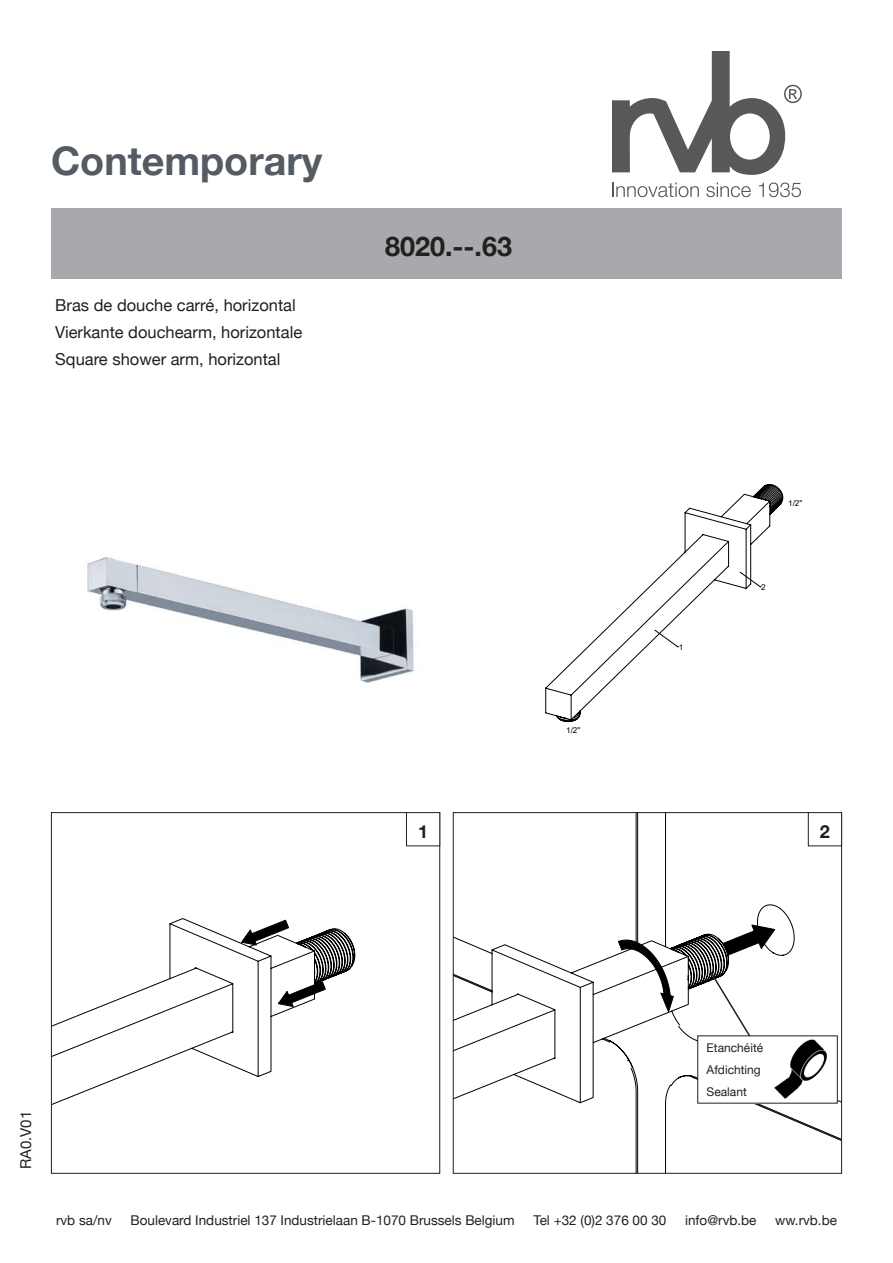
<style>
.page{position:relative;width:893px;height:1263px;background:#fff}
.page>*{position:absolute;margin:0;border:0;box-sizing:border-box;transform-origin:0 0}
.t1{font:700 39.45px "Helvetica Neue";color:#555b63}
.t2{font:700 27px "Helvetica Neue";color:#231f20}
.t3{font:700 18px "Helvetica Neue";color:#231f20}
.t4{font:16.5px "Helvetica Neue";color:#231f20}
.t5{font:15px "Helvetica Neue";color:#231f20}
.t6{font:13.5px "Helvetica Neue";color:#231f20}
.Bulles{font:12px "Helvetica Neue";color:#231f20}
.t7{font:8.1px "Arial Unicode MS";color:#000}
</style>
<div class="page">
<svg style="left:612px;top:51px;width:190px;height:124px"></svg>
<svg style="left:612px;top:182px;width:87px;height:15px"></svg>
<svg style="left:706px;top:182px;width:45px;height:15px"></svg>
<svg style="left:759px;top:183px;width:42px;height:14px"></svg>
<div style="left:51px;top:208px;width:791px;height:70px;background:#a8a9ad"></div>
<svg style="left:546px;top:484px;width:237px;height:238px"></svg>
<img style="left:87px;top:554px;width:327px;height:129px">
<svg style="left:53px;top:918px;width:302px;height:187px"></svg>
<div style="left:51px;top:812px;width:389px;height:362px;border:1px solid #231f20"></div>
<div style="left:406px;top:812px;width:34px;height:34px;border:1px solid #231f20"></div>
<svg style="left:455px;top:814px;width:385px;height:358px"></svg>
<div style="left:453px;top:812px;width:389px;height:362px;border:1px solid #231f20"></div>
<div style="left:808px;top:813px;width:34px;height:33px;background:#fff"></div>
<div style="left:808px;top:812px;width:34px;height:34px;border:1px solid #231f20"></div>
<svg style="left:618px;top:925px;width:157px;height:113px"></svg>
<div style="left:698px;top:1036px;width:139px;height:67px;background:#fff"></div>
<div style="left:697px;top:1035px;width:141px;height:68px;border:1px solid #231f20"></div>
<img style="left:774px;top:1039px;width:53px;height:60px">
<p class="t1" style="left:51px;top:136px;width:273px">Contemporary</p>
<p class="t4" style="left:55px;top:295px;width:242px">Bras de douche carré, horizontal</p>
<p class="t4" style="left:55px;top:322px;width:248px">Vierkante douchearm, horizontale</p>
<p class="t4" style="left:55px;top:349px;width:227px">Square shower arm, horizontal</p>
<p class="t2" style="left:385px;top:230px;width:129px">8020.--.63</p>
<p class="t7" style="left:566px;top:725px;width:16px">1/2"</p>
<p class="t7" style="left:679px;top:641px;width:6px">1</p>
<p class="t7" style="left:788px;top:498px;width:16px">1/2"</p>
<p class="t7" style="left:761px;top:581px;width:6px">2</p>
<p class="t3" style="left:418px;top:820px;width:12px">1</p>
<p class="t3" style="left:820px;top:820px;width:12px">2</p>
<p class="t5" style="left:17px;top:1169px;width:60px;rotate:-90deg">RA0.V01</p>
<p class="Bulles" style="left:707px;top:1040px;width:58px">Etanchéité</p>
<p class="Bulles" style="left:707px;top:1062px;width:56px">Afdichting</p>
<p class="Bulles" style="left:707px;top:1084px;width:42px">Sealant</p>
<p class="t6" style="left:56px;top:1212px;width:57px">rvb sa/nv</p>
<p class="t6" style="left:131px;top:1212px;width:386px">Boulevard Industriel 137 Industrielaan B-1070 Brussels Belgium</p>
<p class="t6" style="left:533px;top:1212px;width:134px">Tel +32 (0)2 376 00 30</p>
<p class="t6" style="left:685px;top:1212px;width:73px">info@rvb.be</p>
<p class="t6" style="left:775px;top:1212px;width:63px">ww.rvb.be</p>
</div>
